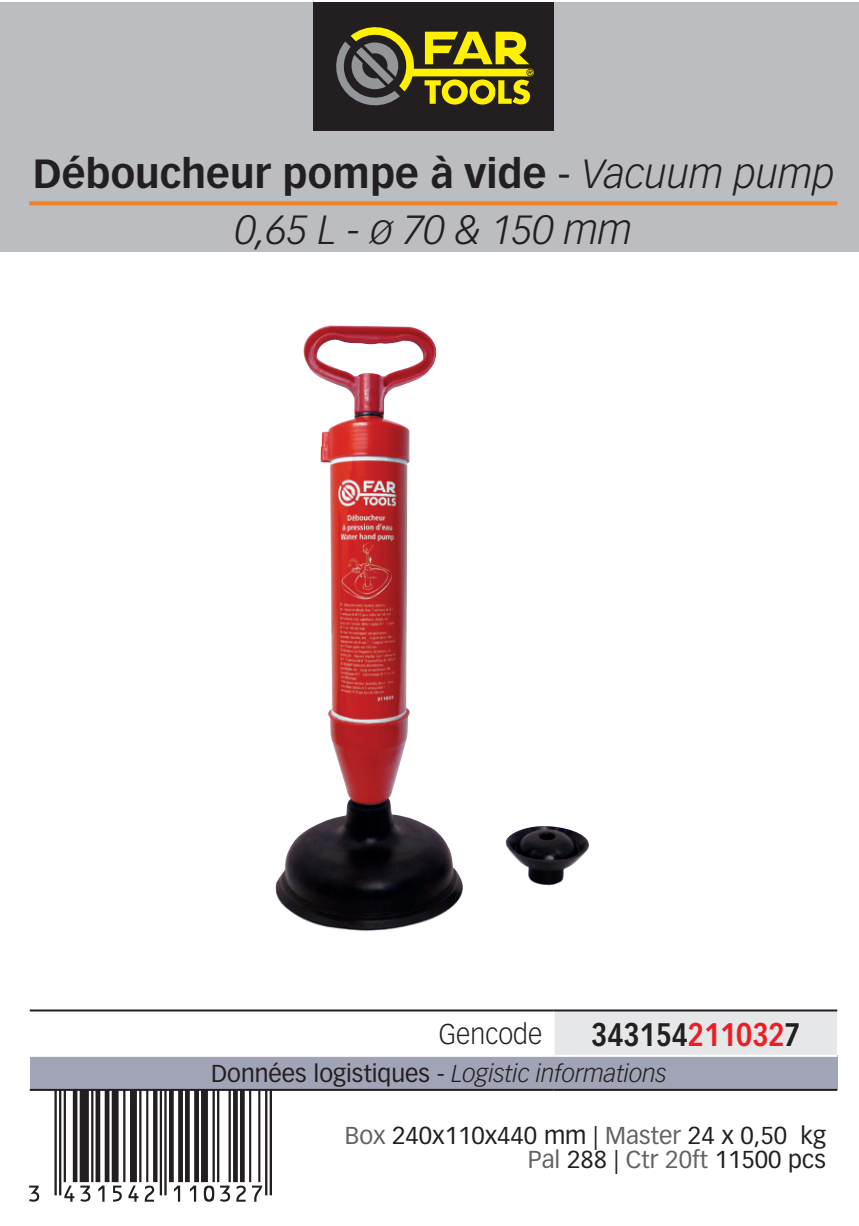
<style>
.page{position:relative;width:859px;height:1226px;background:#fff}
.page>*{position:absolute;margin:0;border:0;box-sizing:border-box;transform-origin:0 0}
.t1{font:172px "Ean T72 R";color:#231f20}
.t2{font:italic 300 40px/56px "Vectora LT Pro";color:#231f20;text-align:center}
.t3{font:700 32px "Vectora LT Pro";color:#231f20;scale:.85 1}
.t4{font:300 28px "Vectora LT Pro";color:#231f20;scale:.95 1}
.t5{font:24px/24px "Vectora LT Pro";color:#231f20;text-align:right}
.t6{font:italic 300 24px "Vectora LT Pro";color:#231f20}
.s1{font-weight:700;font-style:normal}
.s2{font-weight:400;font-style:normal}
.s3{color:#ee1d23}
.s4{color:#636366}
</style>
<div class="page">
<div style="left:0;top:2px;width:859px;height:249px;background:#bcbdc0"></div>
<div style="left:313px;top:2px;width:240px;height:128px;background:#231f20"></div>
<svg style="left:336px;top:27px;width:198px;height:79px"></svg>
<svg style="left:29px;top:201px;width:808px;height:4px;background:#ee8533"></svg>
<div style="left:554px;top:1010px;width:283px;height:45px;background:#e6e7e9"></div>
<div style="left:30px;top:1055px;width:807px;height:34px;background:#a1a3b6"></div>
<hr style="left:553px;top:1011px;width:2px;height:43px;background:#fff">
<hr style="left:30px;top:1054px;width:524px;height:2px;background:#fff">
<hr style="left:554px;top:1054px;width:283px;height:2px;background:#fff">
<hr style="left:30px;top:1088px;width:524px;height:2px;background:#231f20">
<hr style="left:554px;top:1088px;width:283px;height:2px;background:#231f20">
<hr style="left:30px;top:1009px;width:524px;height:2px;background:#231f20">
<hr style="left:554px;top:1009px;width:283px;height:2px;background:#231f20">
<img style="left:275px;top:325px;width:314px;height:606px">
<h2 class="t2" style="left:33px;top:145px;width:803px"><span class="s1">Déboucheur pompe à vide</span> <span class="s2">-</span> Vacuum pump<br>0,65 L - ø 70 &amp; 150 mm</h2>
<p class="t4" style="left:439px;top:1017px;width:110px">Gencode</p>
<h3 class="t3" style="left:591px;top:1014px;width:248px">343154<span class="s3">211032</span>7</h3>
<p class="t6" style="left:211px;top:1058px;width:457px"><span class="s2">Données logistiques -</span> Logistic informations</p>
<p class="t5" style="left:345px;top:1123px;width:483px"><span class="s4">Box</span> 240x110x440 mm | <span class="s4">Master</span> 24 x 0,50 kg<br><span class="s4">Pal</span> 288 | <span class="s4">Ctr 20ft</span> 11500 pcs</p>
<h1 class="t1" style="left:29px;top:1038px;width:244px">&amp;:EDLPOC=VVUXW\:</h1>
</div>
